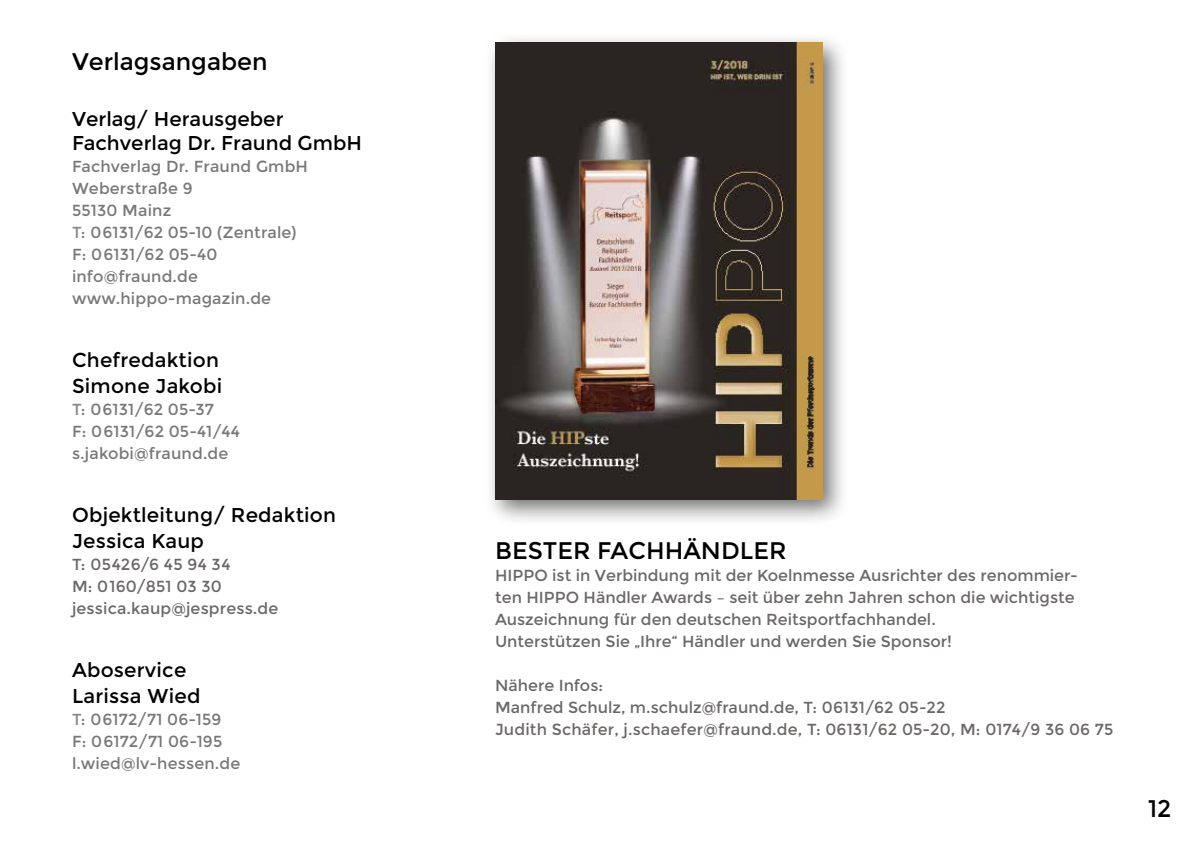
<style>
.page{position:relative;width:1191px;height:842px;background:#fff}
.page>*{position:absolute;margin:0;border:0;box-sizing:border-box;transform-origin:0 0}
.t1{font:24px "Montserrat";color:#000}
.t2{font:20px/26px "Montserrat";letter-spacing:.01em;color:#000}
.t3{font:16px/22px "Montserrat";color:#6b6867}
.t4{font:16px/22px "Montserrat";letter-spacing:.01em;color:#7a7877}
.s1{color:#8a8887}
</style>
<div class="page">
<div style="left:484px;top:32px;width:365px;height:495px;background:#000;opacity:.56"></div>
<img style="left:495px;top:43px;width:327px;height:457px">
<h1 class="t1" style="left:72px;top:48px;width:197px">Verlagsangaben</h1>
<p class="t2" style="left:72px;top:107px;width:291px;line-height:24px">Verlag/ Herausgeber<br>Fachverlag Dr. Fraund GmbH</p>
<p class="t4" style="left:72px;top:155px;width:237px">Fachverlag Dr. Fraund GmbH<br>Weberstraße 9<br>55130 Mainz<br><span class="s1">T</span>: 06131/62 05-10 (Zentrale)<br>F: 06131/62 05-40 info@fraund.de www.hippo-magazin.de</p>
<p class="t2" style="left:72px;top:347px;width:152px">Chefredaktion<br>Simone Jakobi</p>
<p class="t4" style="left:72px;top:398px;width:169px"><span class="s1">T</span>: 06131/62 05-37<br>F: 06131/62 05-41/44 s.jakobi@fraund.de</p>
<p class="t2" style="left:72px;top:502px;width:266px">Objektleitung/ Redaktion<br>Jessica Kaup</p>
<p class="t3" style="left:72px;top:553px;width:208px">T: 05426/6 45 94 34<br>M: 0160/851 03 30 jessica.kaup@jespress.de</p>
<p class="t2" style="left:72px;top:657px;width:130px">Aboservice<br>Larissa Wied</p>
<p class="t4" style="left:72px;top:708px;width:170px"><span class="s1">T</span>: 06172/71 06-159<br>F: 06172/71 06-195 l.wied@lv-hessen.de</p>
<h1 class="t1" style="left:495px;top:537px;width:293px">BESTER FACHHÄNDLER</h1>
<p class="t3" style="left:495px;top:564px;width:584px">HIPPO ist in Verbindung mit der Koelnmesse Ausrichter des renommier&shy;ten HIPPO Händler Awards – seit über zehn Jahren schon die wichtigste Auszeichnung für den deutschen Reitsportfachhandel.<br>Unterstützen Sie „Ihre“ Händler und werden Sie Sponsor!</p>
<p class="t3" style="left:495px;top:674px;width:620px">Nähere Infos:<br>Manfred Schulz, m.schulz@fraund.de, T: 06131/62 05-22<br>Judith Schäfer, j.schaefer@fraund.de, T: 06131/62 05-20, M: 0174/9 36 06 75</p>
<h1 class="t1" style="left:1148px;top:794px;width:25px">12</h1>
</div>
